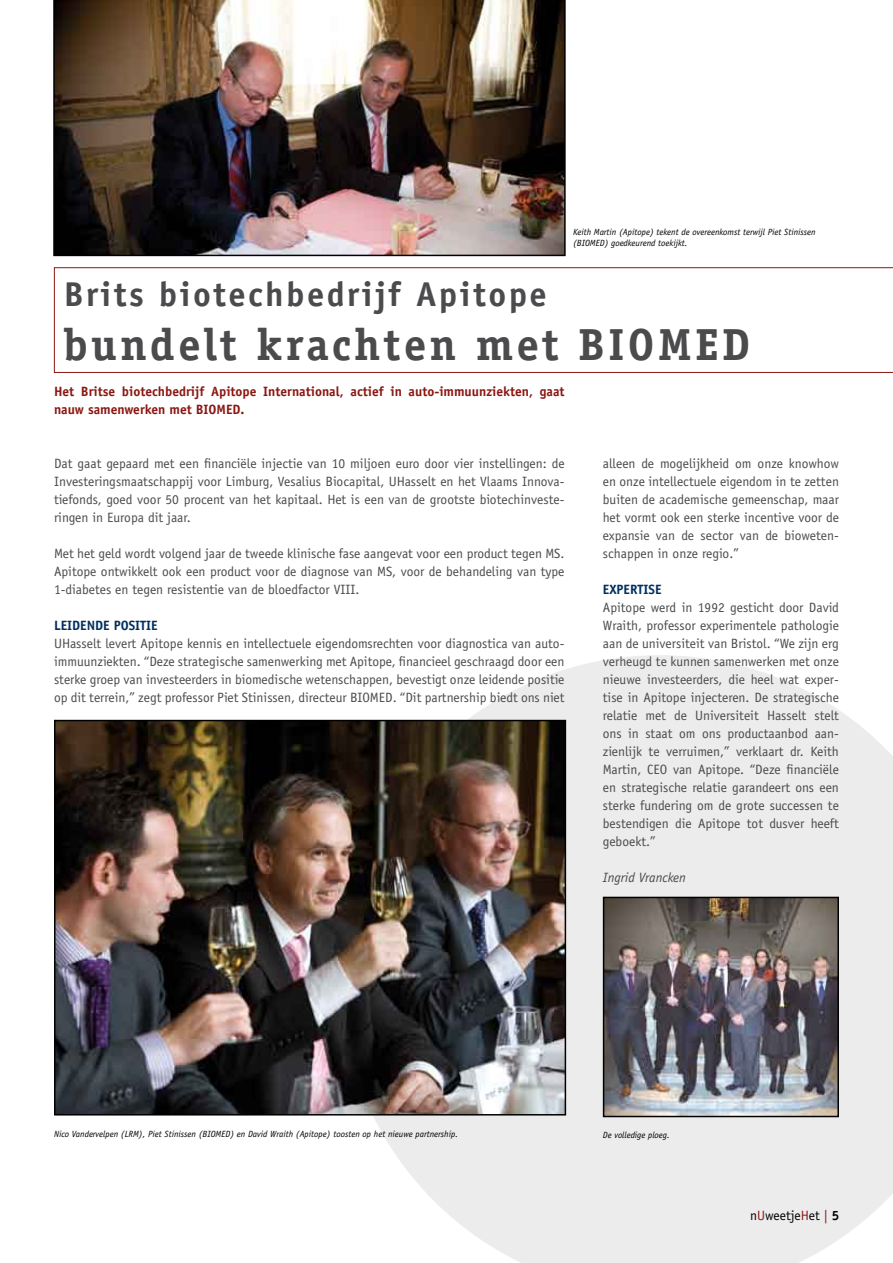
<style>
.page{position:relative;width:893px;height:1263px;background:#fff}
.page>*{position:absolute;margin:0;border:0;box-sizing:border-box;transform-origin:0 0}
.t1{font:700 45px "Officina Serif";letter-spacing:.07em;color:#4b4b4d}
.t2{font:700 34.5px "Officina Sans";letter-spacing:.07em;color:#4b4b4d}
.t3{font:13.5px/18px "Officina Sans";color:#4b4b4d;text-align:justify}
.t4{font:700 13.5px/18px "Officina Sans";color:#8b1713}
.t5{font:700 13.5px "Officina Sans";color:#002f60}
.t6{font:italic 13.5px "Officina Sans";color:#4b4b4d}
.t7{font:13.5px "Officina Sans";color:#000}
.t8{font:italic 9px/10.8px "Officina Sans";color:#000}
.s1{color:#8b1713}
</style>
<div class="page">
<svg style="left:340px;top:655px;width:553px;height:608px;fill:#ececed"></svg>
<svg style="left:54px;top:267px;width:839px;height:106px"></svg>
<img style="left:53px;top:0;width:513px;height:256px">
<img style="left:57px;top:723px;width:506px;height:389px">
<div style="left:54px;top:720px;width:512px;height:395px;border:2px solid #000"></div>
<img style="left:606px;top:900px;width:230px;height:214px">
<div style="left:603px;top:897px;width:236px;height:220px;border:2px solid #000"></div>
<p class="t8" style="left:573px;top:226px;width:244px">Keith Martin (Apitope) tekent de overeenkomst terwijl Piet Stinissen (BIOMED) goedkeurend toekijkt.</p>
<h2 class="t2" style="left:64px;top:273px;width:485px">Brits biotechbedrijf Apitope</h2>
<h1 class="t1" style="left:64px;top:316px;width:688px">bundelt krachten met BIOMED</h1>
<p class="t4" style="left:54px;top:382px;width:512px">Het Britse biotechbedrijf Apitope International, actief in auto-immuunziekten, gaat nauw samenwerken met BIOMED.</p>
<p class="t3" style="left:54px;top:454px;width:512px">Dat gaat gepaard met een financiële injectie van 10 miljoen euro door vier instellingen: de Investeringsmaatschappij voor Limburg, Vesalius Biocapital, UHasselt en het Vlaams Innova&shy;tiefonds, goed voor 50 procent van het kapitaal. Het is een van de grootste biotechinveste&shy;ringen in Europa dit jaar.</p>
<p class="t3" style="left:54px;top:544px;width:512px">Met het geld wordt volgend jaar de tweede klinische fase aangevat voor een product tegen MS.<br>Apitope ontwikkelt ook een product voor de diagnose van MS, voor de behandeling van type 1-diabetes en tegen resistentie van de bloedfactor VIII.</p>
<p class="t5" style="left:54px;top:617px;width:14px">Leide</p>
<p class="t5" style="left:87px;top:617px;width:35px">nde posi</p>
<p class="t5" style="left:140px;top:617px;width:13px">tie</p>
<p class="t3" style="left:54px;top:634px;width:512px">UHasselt levert Apitope kennis en intellectuele eigendomsrechten voor diagnostica van auto&shy;immuunziekten. “Deze strategische samenwerking met Apitope, financieel geschraagd door een sterke groep van investeerders in biomedische wetenschappen, bevestigt onze leidende positie op dit terrein,” zegt professor Piet Stinissen, directeur BIOMED. “Dit partnership biedt ons niet</p>
<p class="t3" style="left:603px;top:454px;width:238px">alleen de mogelijkheid om onze knowhow en onze intellectuele eigendom in te zetten buiten de academische gemeenschap, maar het vormt ook een sterke incentive voor de expansie van de sector van de bioweten&shy;schappen in onze regio.”</p>
<p class="t5" style="left:603px;top:581px;width:48px">expertise</p>
<p class="t3" style="left:603px;top:598px;width:238px">Apitope werd in 1992 gesticht door David Wraith, professor experimentele pathologie aan de universiteit van Bristol. “We zijn erg verheugd te kunnen samenwerken met onze nieuwe investeerders, die heel wat exper&shy;tise in Apitope injecteren. De strategische relatie met de Universiteit Hasselt stelt ons in staat om ons productaanbod aan&shy;zienlijk te verruimen,” verklaart dr. Keith Martin, CEO van Apitope. “Deze financiële en strategische relatie garandeert ons een sterke fundering om de grote successen te bestendigen die Apitope tot dusver heeft geboekt.”</p>
<p class="t6" style="left:603px;top:870px;width:85px">Ingrid Vrancken</p>
<p class="t8" style="left:54px;top:1129px;width:406px">Nico Vandervelpen (LRM), Piet Stinissen (BIOMED) en David Wraith (Apitope) toosten op het nieuwe partnership.</p>
<p class="t8" style="left:603px;top:1129px;width:68px">De volledige ploeg.</p>
<p class="t7" style="left:750px;top:1208px;width:79px">n<span class="s1">U</span>weetje<span class="s1">H</span>et <span class="s1">|</span></p>
</div>
